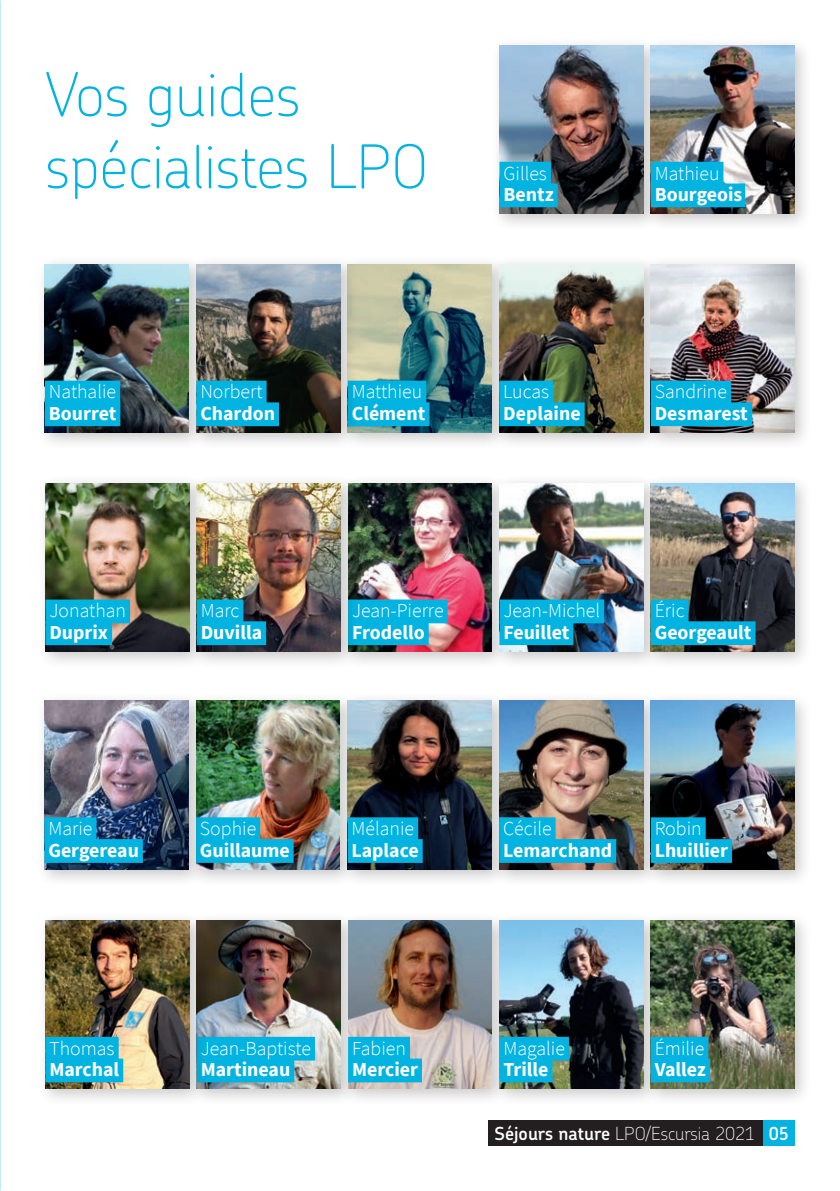
<style>
.page{position:relative;width:840px;height:1191px;background:#fff}
.page>*{position:absolute;margin:0;border:0;box-sizing:border-box;transform-origin:0 0}
.t1{font:100 60px/72px "Chevin Pro";color:#00b3e0}
.t2{font:700 19.8px "Source Sans Pro";color:#fff}
.t3{font:300 19.8px "Source Sans Pro";color:#fff}
.t4{font:100 18px "Chevin Pro";color:#fff}
.s1{font-weight:600}
</style>
<div class="page">
<div style="left:187px;top:692px;width:170px;height:195px;background:#231f20;opacity:.25"></div>
<img style="left:206px;top:701px;width:132px;height:168px">
<div style="left:196px;top:817px;width:64px;height:24px;background:#00b3e0"></div>
<div style="left:196px;top:839px;width:97px;height:24px;background:#00b3e0"></div>
<div style="left:490px;top:36px;width:171px;height:195px;background:#231f20;opacity:.25"></div>
<img style="left:499px;top:45px;width:142px;height:169px">
<div style="left:499px;top:162px;width:51px;height:23px;background:#00b3e0"></div>
<div style="left:499px;top:183px;width:58px;height:24px;background:#00b3e0"></div>
<div style="left:36px;top:255px;width:171px;height:195px;background:#231f20;opacity:.25"></div>
<img style="left:45px;top:264px;width:142px;height:169px">
<div style="left:45px;top:380px;width:75px;height:24px;background:#00b3e0"></div>
<div style="left:45px;top:402px;width:75px;height:24px;background:#00b3e0"></div>
<div style="left:338px;top:255px;width:171px;height:195px;background:#231f20;opacity:.25"></div>
<img style="left:358px;top:264px;width:132px;height:169px">
<div style="left:347px;top:380px;width:79px;height:24px;background:#00b3e0"></div>
<div style="left:347px;top:402px;width:82px;height:24px;background:#00b3e0"></div>
<div style="left:339px;top:474px;width:170px;height:195px;background:#231f20;opacity:.25"></div>
<img style="left:358px;top:483px;width:133px;height:168px">
<div style="left:348px;top:599px;width:99px;height:24px;background:#00b3e0"></div>
<div style="left:348px;top:621px;width:80px;height:24px;background:#00b3e0"></div>
<div style="left:338px;top:692px;width:171px;height:195px;background:#231f20;opacity:.25"></div>
<img style="left:347px;top:701px;width:143px;height:168px">
<div style="left:347px;top:817px;width:71px;height:24px;background:#00b3e0"></div>
<div style="left:347px;top:839px;width:75px;height:24px;background:#00b3e0"></div>
<div style="left:490px;top:692px;width:170px;height:195px;background:#231f20;opacity:.25"></div>
<img style="left:499px;top:701px;width:142px;height:168px">
<div style="left:499px;top:817px;width:56px;height:24px;background:#00b3e0"></div>
<div style="left:499px;top:839px;width:117px;height:24px;background:#00b3e0"></div>
<div style="left:641px;top:692px;width:171px;height:195px;background:#231f20;opacity:.25"></div>
<img style="left:650px;top:701px;width:144px;height:168px">
<div style="left:650px;top:817px;width:55px;height:24px;background:#00b3e0"></div>
<div style="left:650px;top:839px;width:81px;height:24px;background:#00b3e0"></div>
<div style="left:491px;top:474px;width:170px;height:195px;background:#231f20;opacity:.25"></div>
<img style="left:499px;top:483px;width:142px;height:168px">
<div style="left:499px;top:599px;width:104px;height:24px;background:#00b3e0"></div>
<div style="left:499px;top:621px;width:74px;height:24px;background:#00b3e0"></div>
<div style="left:188px;top:911px;width:170px;height:195px;background:#231f20;opacity:.25"></div>
<img style="left:207px;top:920px;width:132px;height:169px">
<div style="left:197px;top:1036px;width:118px;height:24px;background:#00b3e0"></div>
<div style="left:197px;top:1058px;width:97px;height:24px;background:#00b3e0"></div>
<div style="left:339px;top:911px;width:170px;height:195px;background:#231f20;opacity:.25"></div>
<img style="left:348px;top:920px;width:142px;height:169px">
<div style="left:348px;top:1036px;width:62px;height:24px;background:#00b3e0"></div>
<div style="left:348px;top:1058px;width:73px;height:24px;background:#00b3e0"></div>
<div style="left:188px;top:474px;width:170px;height:195px;background:#231f20;opacity:.25"></div>
<img style="left:207px;top:483px;width:133px;height:168px">
<div style="left:197px;top:599px;width:46px;height:24px;background:#00b3e0"></div>
<div style="left:197px;top:621px;width:69px;height:24px;background:#00b3e0"></div>
<div style="left:641px;top:36px;width:171px;height:195px;background:#231f20;opacity:.25"></div>
<img style="left:650px;top:45px;width:144px;height:169px">
<div style="left:650px;top:162px;width:73px;height:23px;background:#00b3e0"></div>
<div style="left:650px;top:183px;width:94px;height:24px;background:#00b3e0"></div>
<div style="left:490px;top:255px;width:170px;height:195px;background:#231f20;opacity:.25"></div>
<img style="left:499px;top:264px;width:142px;height:169px">
<div style="left:499px;top:380px;width:54px;height:24px;background:#00b3e0"></div>
<div style="left:499px;top:402px;width:85px;height:24px;background:#00b3e0"></div>
<div style="left:35px;top:692px;width:171px;height:195px;background:#231f20;opacity:.25"></div>
<img style="left:44px;top:701px;width:144px;height:168px">
<div style="left:44px;top:817px;width:52px;height:24px;background:#00b3e0"></div>
<div style="left:44px;top:839px;width:99px;height:24px;background:#00b3e0"></div>
<div style="left:641px;top:474px;width:171px;height:195px;background:#231f20;opacity:.25"></div>
<img style="left:650px;top:483px;width:144px;height:168px">
<div style="left:650px;top:599px;width:38px;height:24px;background:#00b3e0"></div>
<div style="left:650px;top:621px;width:105px;height:24px;background:#00b3e0"></div>
<div style="left:36px;top:911px;width:171px;height:195px;background:#231f20;opacity:.25"></div>
<img style="left:45px;top:920px;width:144px;height:169px">
<div style="left:45px;top:1036px;width:74px;height:24px;background:#00b3e0"></div>
<div style="left:45px;top:1058px;width:78px;height:24px;background:#00b3e0"></div>
<div style="left:36px;top:474px;width:171px;height:195px;background:#231f20;opacity:.25"></div>
<img style="left:45px;top:483px;width:144px;height:168px">
<div style="left:45px;top:599px;width:85px;height:24px;background:#00b3e0"></div>
<div style="left:45px;top:621px;width:67px;height:24px;background:#00b3e0"></div>
<div style="left:641px;top:255px;width:171px;height:195px;background:#231f20;opacity:.25"></div>
<img style="left:650px;top:264px;width:144px;height:169px">
<div style="left:650px;top:380px;width:80px;height:24px;background:#00b3e0"></div>
<div style="left:650px;top:402px;width:101px;height:24px;background:#00b3e0"></div>
<div style="left:187px;top:255px;width:171px;height:195px;background:#231f20;opacity:.25"></div>
<img style="left:196px;top:264px;width:144px;height:169px">
<div style="left:196px;top:380px;width:70px;height:24px;background:#00b3e0"></div>
<div style="left:196px;top:402px;width:83px;height:24px;background:#00b3e0"></div>
<div style="left:490px;top:911px;width:171px;height:195px;background:#231f20;opacity:.25"></div>
<img style="left:499px;top:920px;width:142px;height:169px">
<div style="left:499px;top:1036px;width:69px;height:24px;background:#00b3e0"></div>
<div style="left:499px;top:1058px;width:53px;height:24px;background:#00b3e0"></div>
<div style="left:641px;top:911px;width:171px;height:195px;background:#231f20;opacity:.25"></div>
<img style="left:650px;top:920px;width:144px;height:169px">
<div style="left:650px;top:1036px;width:58px;height:24px;background:#00b3e0"></div>
<div style="left:650px;top:1058px;width:59px;height:24px;background:#00b3e0"></div>
<div style="left:488px;top:1120px;width:274px;height:25px;background:#231f20"></div>
<div style="left:762px;top:1120px;width:32px;height:25px;background:#00b3e0"></div>
<h1 class="t1" style="left:45px;top:56px;width:384px">Vos guides spécialistes LPO</h1>
<p class="t3" style="left:503px;top:161px;width:45px">Gilles</p>
<p class="t2" style="left:503px;top:181px;width:52px">Bentz</p>
<p class="t3" style="left:654px;top:161px;width:66px">Mathieu</p>
<p class="t2" style="left:654px;top:181px;width:89px">Bourgeois</p>
<p class="t3" style="left:49px;top:380px;width:69px">Nathalie</p>
<p class="t2" style="left:49px;top:400px;width:69px">Bourret</p>
<p class="t3" style="left:49px;top:598px;width:78px">Jonathan</p>
<p class="t2" style="left:49px;top:619px;width:60px">Duprix</p>
<p class="t3" style="left:200px;top:380px;width:64px">Norbert</p>
<p class="t2" style="left:200px;top:400px;width:76px">Chardon</p>
<p class="t3" style="left:200px;top:598px;width:40px">Marc</p>
<p class="t2" style="left:200px;top:619px;width:63px">Duvilla</p>
<p class="t3" style="left:351px;top:380px;width:72px">Matthieu</p>
<p class="t2" style="left:351px;top:400px;width:75px">Clément</p>
<p class="t3" style="left:503px;top:380px;width:47px">Lucas</p>
<p class="t2" style="left:503px;top:400px;width:79px">Deplaine</p>
<p class="t3" style="left:654px;top:380px;width:74px">Sandrine</p>
<p class="t2" style="left:654px;top:400px;width:94px">Desmarest</p>
<p class="t3" style="left:352px;top:598px;width:93px">Jean-Pierre</p>
<p class="t2" style="left:352px;top:619px;width:74px">Frodello</p>
<p class="t3" style="left:503px;top:598px;width:98px">Jean-Michel</p>
<p class="t2" style="left:503px;top:619px;width:67px">Feuillet</p>
<p class="t3" style="left:654px;top:598px;width:31px">Éric</p>
<p class="t2" style="left:654px;top:619px;width:98px">Georgeault</p>
<p class="t3" style="left:48px;top:816px;width:46px">Marie</p>
<p class="t2" style="left:48px;top:837px;width:92px">Gergereau</p>
<p class="t3" style="left:200px;top:816px;width:58px">Sophie</p>
<p class="t2" style="left:200px;top:837px;width:91px">Guillaume</p>
<p class="t3" style="left:351px;top:816px;width:64px">Mélanie</p>
<p class="t2" style="left:351px;top:837px;width:69px">Laplace</p>
<p class="t3" style="left:49px;top:1036px;width:67px">Thomas</p>
<p class="t2" style="left:49px;top:1056px;width:71px">Marchal</p>
<p class="t3" style="left:200px;top:1036px;width:112px">Jean-Baptiste</p>
<p class="t2" style="left:200px;top:1056px;width:91px">Martineau</p>
<p class="t3" style="left:352px;top:1036px;width:55px">Fabien</p>
<p class="t2" style="left:352px;top:1056px;width:67px">Mercier</p>
<p class="t3" style="left:503px;top:816px;width:50px">Cécile</p>
<p class="t2" style="left:503px;top:837px;width:110px">Lemarchand</p>
<p class="t3" style="left:654px;top:816px;width:48px">Robin</p>
<p class="t2" style="left:654px;top:837px;width:75px">Lhuillier</p>
<p class="t3" style="left:503px;top:1036px;width:63px">Magalie</p>
<p class="t2" style="left:503px;top:1056px;width:47px">Trille</p>
<p class="t3" style="left:654px;top:1036px;width:51px">Émilie</p>
<p class="t2" style="left:654px;top:1056px;width:53px">Vallez</p>
<p class="t4" style="left:494px;top:1121px;width:295px"><span class="s1">Séjours nature</span> LPO/Escursia 2021 <span class="s1">05</span></p>
</div>
